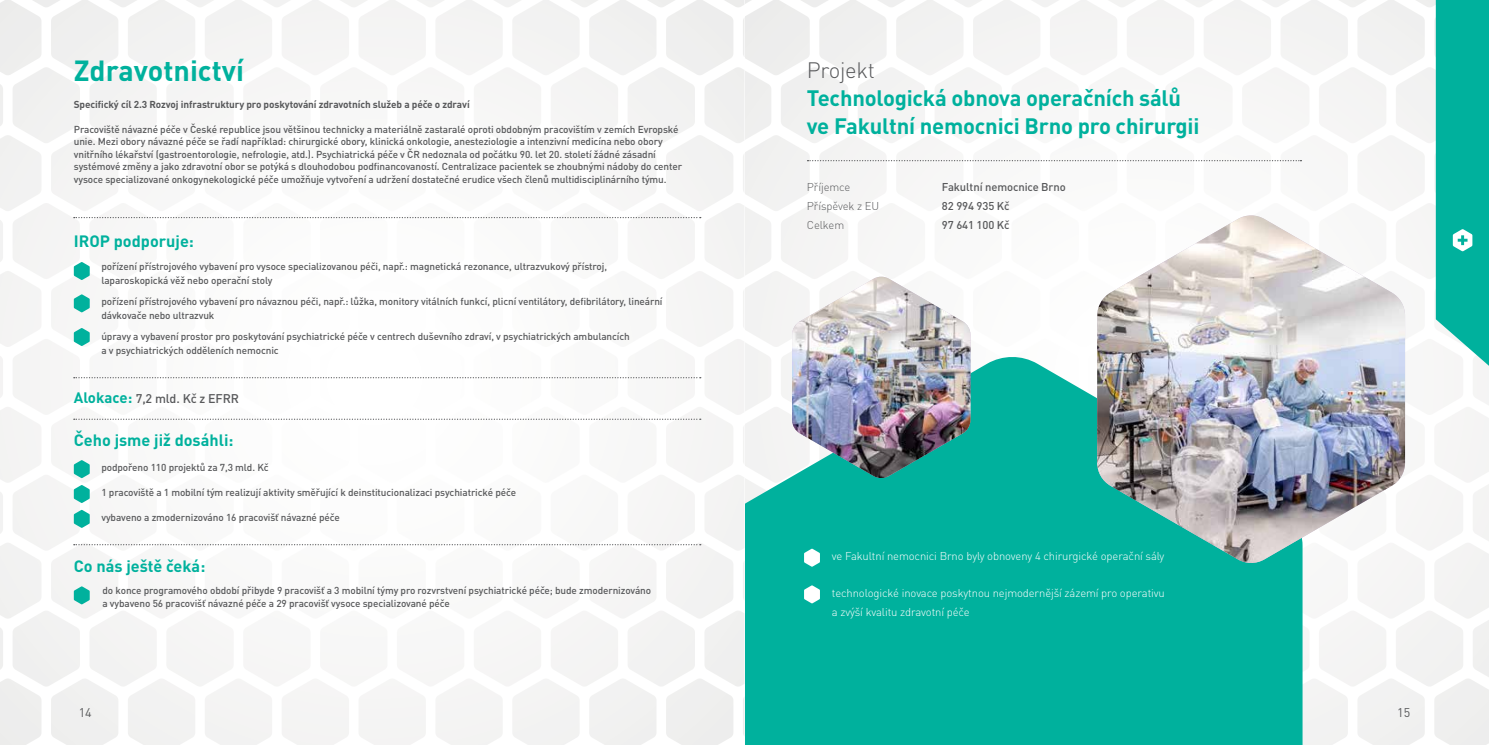
<style>
.page{position:relative;width:1489px;height:745px;background:#fff}
.page>*{position:absolute;margin:0;border:0;box-sizing:border-box;transform-origin:0 0}
.t1{font:700 28.75px "DIN Pro";color:#00b19d}
.t2{font:700 22px/27.9px "DIN Pro";letter-spacing:-.01em;color:#00b19d}
.t3{font:300 22px "DIN Pro";letter-spacing:-.01em;color:#58595b}
.t4{font:700 16.25px "DIN Pro";color:#00b19d}
.t5{font:500 12.5px "DIN Pro";letter-spacing:-.01em;color:#58595b}
.t6{font:12.5px "DIN Pro";color:#58595b}
.t7{font:300 11.25px/18.8px "DIN Pro";letter-spacing:-.01em;color:#fff}
.t8{font:500 11.25px "DIN Pro";letter-spacing:-.01em;color:#58595b}
.t9{font:300 11.25px "DIN Pro";letter-spacing:-.01em;color:#58595b}
.t10{font:500 10px/12.5px "DIN Pro";letter-spacing:-.01em;color:#58595b}
.t11{font:700 10px "DIN Pro";letter-spacing:-.01em;color:#58595b}
.s1{font-weight:700;font-size:15px;color:#00b19d}
</style>
<div class="page">
<div style="left:744px;top:4px;width:744px;height:740px;background:#f7f7f6"></div>
<svg style="left:745px;top:0;width:690px;height:48px"></svg>
<div style="left:745px;top:354px;width:557px;height:390px;background:#00b19d"></div>
<svg style="left:807px;top:160px;width:494px;height:1px"></svg>
<svg style="left:804px;top:548px;width:16px;height:18px"></svg>
<svg style="left:804px;top:585px;width:16px;height:18px"></svg>
<img style="left:1097px;top:215px;width:307px;height:348px">
<img style="left:792px;top:276px;width:178px;height:202px">
<div style="left:0;top:0;width:744px;height:744px;background:#f9f9f8"></div>
<svg style="left:0;top:0;width:744px;height:75px"></svg>
<svg style="left:74px;top:217px;width:626px;height:1px"></svg>
<svg style="left:74px;top:377px;width:626px;height:1px"></svg>
<svg style="left:74px;top:262px;width:16px;height:18px"></svg>
<svg style="left:74px;top:460px;width:16px;height:18px"></svg>
<svg style="left:74px;top:294px;width:16px;height:18px"></svg>
<svg style="left:74px;top:485px;width:16px;height:17px"></svg>
<svg style="left:74px;top:328px;width:16px;height:18px"></svg>
<svg style="left:74px;top:510px;width:16px;height:17px"></svg>
<svg style="left:74px;top:586px;width:16px;height:18px"></svg>
<svg style="left:74px;top:418px;width:626px;height:1px"></svg>
<svg style="left:74px;top:544px;width:626px;height:1px"></svg>
<svg style="left:1435px;top:0;width:53px;height:365px;background:#16b7a5"></svg>
<h1 class="t1" style="left:74px;top:51px;width:172px">Zdravotnictví</h1>
<p class="t11" style="left:74px;top:97px;width:397px">Specifický cíl 2.3 Rozvoj infrastruktury pro poskytování zdravotních služeb a péče o zdraví</p>
<p class="t10" style="left:74px;top:122px;width:609px">Pracoviště návazné péče v České republice jsou většinou technicky a materiálně zastaralé oproti obdobným pracovištím v zemích Evropské unie. Mezi obory návazné péče se řadí například: chirurgické obory, klinická onkologie, anesteziologie a intenzivní medicína nebo obory vnitřního lékařství (gastroentorologie, nefrologie, atd.). Psychiatrická péče v ČR nedoznala od počátku 90. let 20. století žádné zásadní systémové změny a jako zdravotní obor se potýká s dlouhodobou podfinancovaností. Centralizace pacientek se zhoubnými nádoby do center vysoce specializované onkogynekologické péče umožňuje vytvoření a udržení dostatečné erudice všech členů multidisciplinárního týmu.</p>
<h3 class="t4" style="left:74px;top:230px;width:122px">IROP podporuje:</h3>
<p class="t10" style="left:101px;top:259px;width:507px;line-height:13.8px">pořízení přístrojového vybavení pro vysoce specializovanou péči, např.: magnetická rezonance, ultrazvukový přístroj, laparoskopická věž nebo operační stoly</p>
<p class="t10" style="left:101px;top:294px;width:562px;line-height:13.8px">pořízení přístrojového vybavení pro návaznou péči, např.: lůžka, monitory vitálních funkcí, plicní ventilátory, defibrilátory, lineární dávkovače nebo ultrazvuk</p>
<p class="t10" style="left:101px;top:329px;width:530px;line-height:13.8px">úpravy a vybavení prostor pro poskytování psychiatrické péče v centrech duševního zdraví, v psychiatrických ambulancích a v psychiatrických odděleních nemocnic</p>
<p class="t5" style="left:74px;top:389px;width:167px"><span class="s1">Alokace:</span> 7,2 mld. Kč z EFRR</p>
<h3 class="t4" style="left:74px;top:428px;width:161px">Čeho jsme již dosáhli:</h3>
<p class="t10" style="left:101px;top:460px;width:169px">podpořeno 110 projektů za 7,3 mld. Kč</p>
<p class="t10" style="left:101px;top:485px;width:416px">1 pracoviště a 1 mobilní tým realizují aktivity směřující k deinstitucionalizaci psychiatrické péče</p>
<p class="t10" style="left:101px;top:510px;width:240px">vybaveno a zmodernizováno 16 pracovišť návazné péče</p>
<h3 class="t4" style="left:74px;top:554px;width:133px">Co nás ještě čeká:</h3>
<p class="t10" style="left:102px;top:583px;width:550px">do konce programového období přibyde 9 pracovišť a 3 mobilní týmy pro rozvrstvení psychiatrické péče; bude zmodernizováno a vybaveno 56 pracovišť návazné péče a 29 pracovišť vysoce specializované péče</p>
<h2 class="t3" style="left:806px;top:55px;width:70px">Projekt</h2>
<h2 class="t2" style="left:806px;top:83px;width:394px">Technologická obnova operačních sálů ve Fakultní nemocnici Brno pro chirurgii</h2>
<p class="t9" style="left:806px;top:179px;width:45px">Příjemce</p>
<p class="t8" style="left:941px;top:179px;width:125px">Fakultní nemocnice Brno</p>
<p class="t9" style="left:806px;top:198px;width:74px">Příspěvek z EU</p>
<p class="t8" style="left:941px;top:198px;width:69px">82 994 935 Kč</p>
<p class="t9" style="left:806px;top:217px;width:39px">Celkem</p>
<p class="t8" style="left:941px;top:217px;width:69px">97 641 100 Kč</p>
<p class="t7" style="left:831px;top:545px;width:334px">ve Fakultní nemocnici Brno byly obnoveny 4 chirurgické operační sály</p>
<p class="t7" style="left:831px;top:583px;width:334px">technologické inovace poskytnou nejmodernější zázemí pro operativu a zvýší kvalitu zdravotní péče</p>
<p class="t6" style="left:79px;top:701px;width:15px">14</p>
<p class="t6" style="left:1396px;top:701px;width:15px">15</p>
</div>
